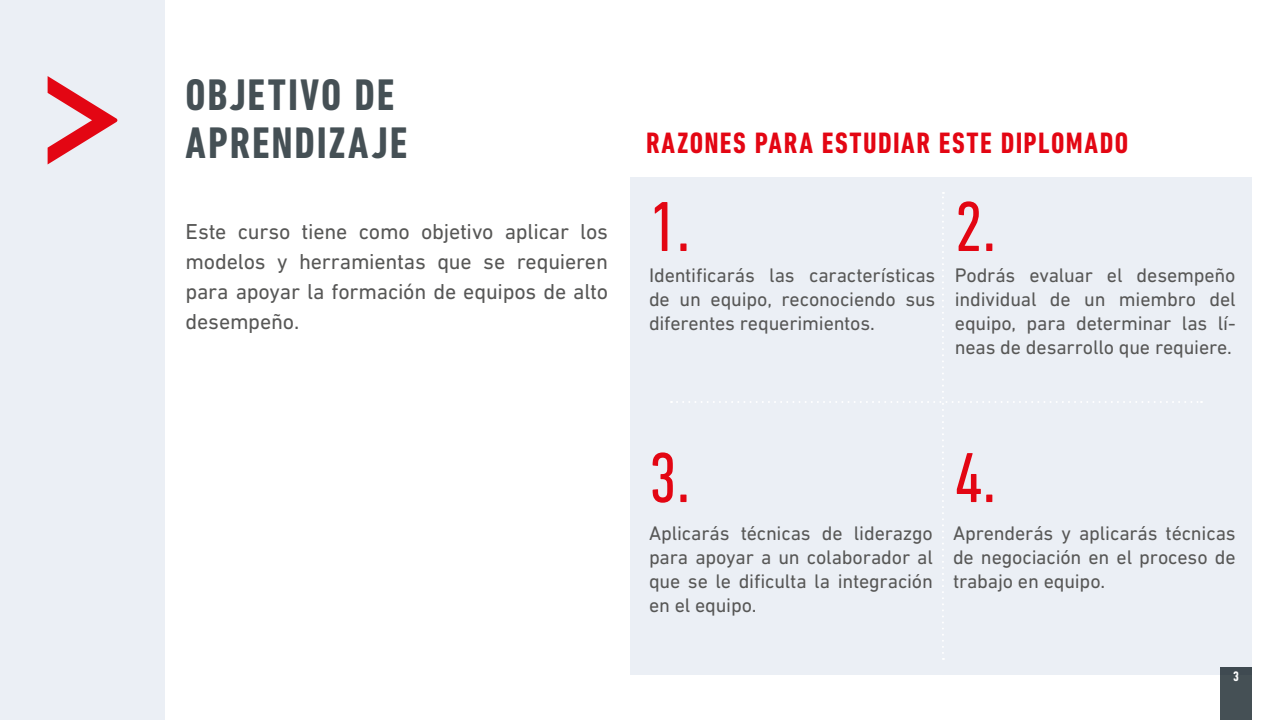
<style>
.page{position:relative;width:1280px;height:720px;background:#fff}
.page>*{position:absolute;margin:0;border:0;box-sizing:border-box;transform-origin:0 0}
.t1{font:condensed 72px "DIN Next LT Pro";color:#e30613}
.t2{font:700 condensed 45px/48px "DIN Next LT Pro";letter-spacing:.04em;color:#455055}
.t3{font:700 condensed 30px "DIN Next LT Pro";letter-spacing:.05em;color:#e30613}
.t4{font:22px/30px "DIN Next LT Pro";letter-spacing:-.01em;color:#575756;text-align:justify}
.t5{font:20px/24px "DIN Next LT Pro";letter-spacing:-.01em;color:#575756;text-align:justify}
.t6{font:700 condensed 14px "DIN Next LT Pro";color:#fff}
</style>
<div class="page">
<div style="left:630px;top:177px;width:622px;height:498px;background:#ebeff5"></div>
<div style="left:0;top:0;width:165px;height:720px;background:#ebeff5"></div>
<svg style="left:48px;top:76px;width:69px;height:88px"></svg>
<div style="left:1221px;top:667px;width:31px;height:53px;background:#455055"></div>
<h2 class="t2" style="left:186px;top:71px;width:223px">OBJETIVO DE<br>APRENDIZAJE</h2>
<p class="t4" style="left:186px;top:216px;width:424px">Este curso tiene como objetivo aplicar los modelos y herramientas que se requieren para apoyar la formación de equipos de alto desempeño.</p>
<h3 class="t3" style="left:646px;top:126px;width:484px">RAZONES PARA ESTUDIAR ESTE DIPLOMADO</h3>
<h1 class="t1" style="left:649px;top:186px;width:43px">1.</h1>
<p class="t5" style="left:649px;top:263px;width:288px">Identificarás las características de un equipo, reconociendo sus diferentes requerimientos.</p>
<h1 class="t1" style="left:955px;top:186px;width:43px">2.</h1>
<p class="t5" style="left:955px;top:263px;width:282px">Podrás evaluar el desempeño individual de un miembro del equipo, para determinar las lí&shy;neas de desarrollo que requiere.</p>
<h1 class="t1" style="left:649px;top:437px;width:43px">3.</h1>
<p class="t5" style="left:649px;top:521px;width:286px">Aplicarás técnicas de liderazgo para apoyar a un colaborador al que se le dificulta la integración en el equipo.</p>
<h1 class="t1" style="left:955px;top:437px;width:43px">4.</h1>
<p class="t5" style="left:953px;top:521px;width:284px">Aprenderás y aplicarás técnicas de negociación en el proceso de trabajo en equipo.</p>
<p class="t6" style="left:1233px;top:669px;width:7px">3</p>
</div>
